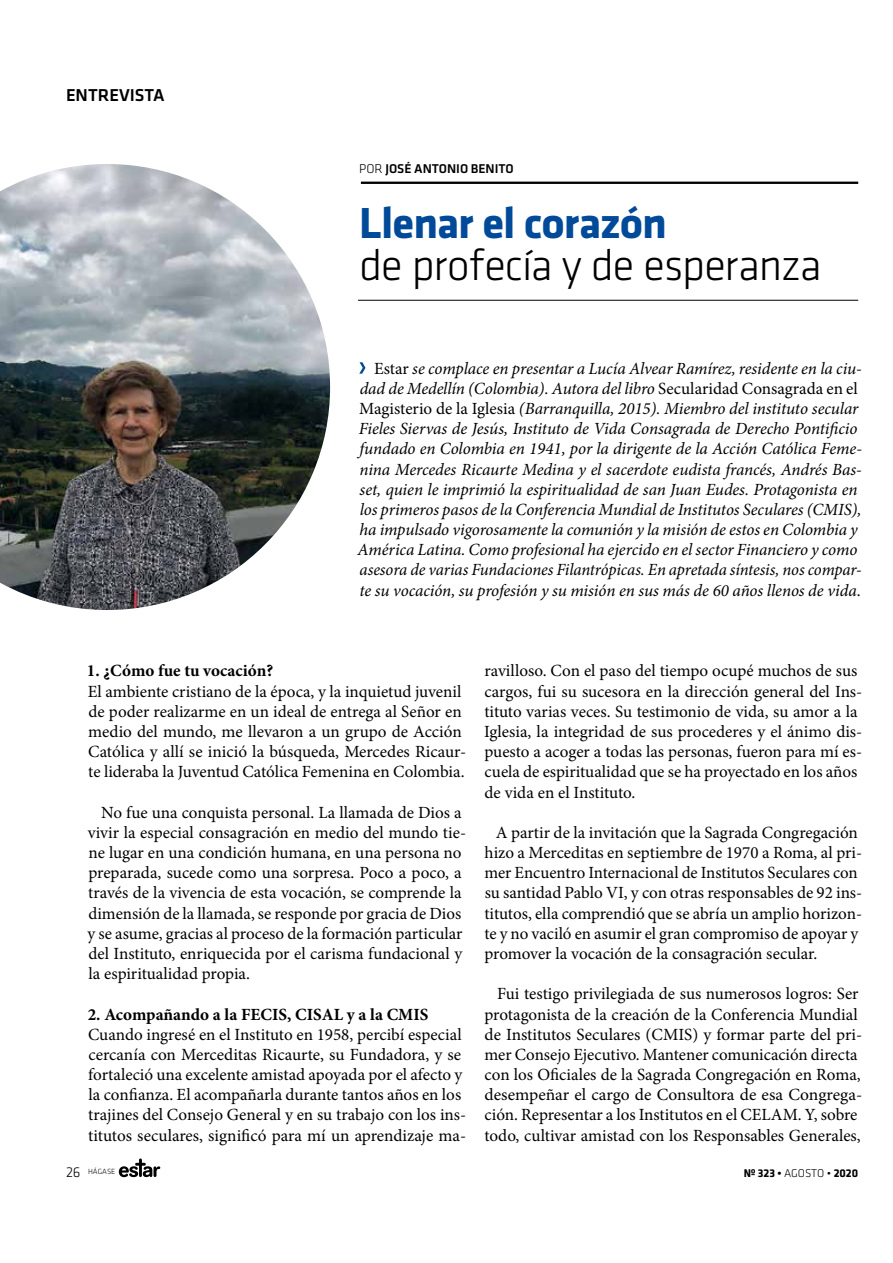
<style>
.page{position:relative;width:893px;height:1263px;background:#fff}
.page>*{position:absolute;margin:0;border:0;box-sizing:border-box;transform-origin:0 0}
.t1{font:300 45px/41.8px "Klavika Basic";letter-spacing:-.025em;color:#000}
.t2{font:500 17.85px "Klavika Basic";color:#000}
.t3{font:17.1px/20.2px "Minion Pro";color:#000}
.t4{font:italic 17.1px/20.2px "Minion Pro";letter-spacing:-.005em;color:#000}
.t5{font:500 13.2px "Klavika Basic";color:#000}
.t6{font:700 11.7px "Klavika Basic";color:#000}
.t7{font:300 7.8px "Klavika Basic";color:#000}
.s1{font-weight:300}
.s2{font-weight:700;color:#004a99}
.s3{font-style:normal}
.s4{font-weight:700}
.s5{font-size:14.7px}
</style>
<div class="page">
<svg style="left:119px;top:1158px;width:41px;height:19px"></svg>
<hr style="left:358px;top:300px;width:500px;height:1px;background:#000">
<hr style="left:361px;top:182px;width:497px;height:2px;background:#000">
<svg style="left:359px;top:362px;width:6px;height:12px"></svg>
<img style="left:0;top:164px;width:330px;height:446px">
<p class="t2" style="left:66px;top:83px;width:100px">ENTREVISTA</p>
<p class="t5" style="left:359px;top:159px;width:156px"><span class="s1">POR</span> JOSÉ ANTONIO BENITO</p>
<p class="t1" style="left:359px;top:202px;width:464px"><span class="s2">Llenar el corazón<br></span>de profecía y de esperanza</p>
<p class="t4" style="left:358px;top:358px;width:506px;text-indent:16px"><span class="s3">Estar</span> se complace en presentar a Lucía Alvear Ramírez, residente en la ciu&shy;dad de Medellín (Colombia). Autora del libro <span class="s3">Secularidad Consagrada en el Magisterio de la Iglesia</span> (Barranquilla, 2015). Miembro del instituto secular Fieles Siervas de Jesús, Instituto de Vida Consagrada de Derecho Pontificio fundado en Colombia en 1941, por la dirigente de la Acción Católica Feme&shy;nina Mercedes Ricaurte Medina y el sacerdote eudista francés, Andrés Bas&shy;set, quien le imprimió la espiritualidad de san Juan Eudes. Protagonista en los primeros pasos de la Conferencia Mundial de Institutos Seculares (CMIS), ha impulsado vigorosamente la comunión y la misión de estos en Colombia y América Latina. Como profesional ha ejercido en el sector Financiero y como asesora de varias Fundaciones Filantrópicas. En apretada síntesis, nos compar&shy;te su vocación, su profesión y su misión en sus más de 60 años llenos de vida<span class="s3">.</span></p>
<p class="t3" style="left:87px;top:661px;width:381px"><span class="s4">1. ¿Cómo fue tu vocación?<br></span>El ambiente cristiano de la época, y la inquietud juvenil de poder realizarme en un ideal de entrega al Señor en medio del mundo, me llevaron a un grupo de Acción Católica y allí se inició la búsqueda, Mercedes Ricaur&shy;te lideraba la Juventud Católica Femenina en Colombia.</p>
<p class="t3" style="left:88px;top:802px;width:380px;text-indent:14px">No fue una conquista personal. La llamada de Dios a vivir la especial consagración en medio del mundo tie&shy;ne lugar en una condición humana, en una persona no preparada, sucede como una sorpresa. Poco a poco, a través de la vivencia de esta vocación, se comprende la dimensión de la llamada, se responde por gracia de Dios y se asume, gracias al proceso de la formación particular del Instituto, enriquecida por el carisma fundacional y la espiritualidad propia.</p>
<p class="t3" style="left:88px;top:1004px;width:380px"><span class="s4">2. Acompañando a la FECIS, CISAL y a la CMIS </span>Cuando ingresé en el Instituto en 1958, percibí especial cercanía con Merceditas Ricaurte, su Fundadora, y se fortaleció una excelente amistad apoyada por el afecto y la confianza. El acompañarla durante tantos años en los trajines del Consejo General y en su trabajo con los ins&shy;titutos seculares, significó para mí un aprendizaje ma-</p>
<p class="t3" style="left:484px;top:661px;width:380px">ravilloso. Con el paso del tiempo ocupé muchos de sus cargos, fui su sucesora en la dirección general del Ins&shy;tituto varias veces. Su testimonio de vida, su amor a la Iglesia, la integridad de sus procederes y el ánimo dis&shy;puesto a acoger a todas las personas, fueron para mí es&shy;cuela de espiritualidad que se ha proyectado en los años de vida en el Instituto.</p>
<p class="t3" style="left:484px;top:822px;width:379px;text-indent:11px">A partir de la invitación que la Sagrada Congregación hizo a Merceditas en septiembre de 1970 a Roma, al pri&shy;mer Encuentro Internacional de Institutos Seculares con su santidad Pablo VI, y con otras responsables de 92 ins&shy;titutos, ella comprendió que se abría un amplio horizon&shy;te y no vaciló en asumir el gran compromiso de apoyar y promover la vocación de la consagración secular.</p>
<p class="t3" style="left:484px;top:984px;width:379px;text-align:center">Fui testigo privilegiada de sus numerosos logros: Ser protagonista de la creación de la Conferencia Mundial de Institutos Seculares (CMIS) y formar parte del pri&shy;mer Consejo Ejecutivo. Mantener comunicación directa con los Oficiales de la Sagrada Congregación en Roma, desempeñar el cargo de Consultora de esa Congrega&shy;ción. Representar a los Institutos en el CELAM. Y, sobre todo, cultivar amistad con los Responsables Generales,</p>
<p class="t7" style="left:66px;top:1167px;width:51px"><span class="s5">26</span> HÁGASE</p>
<p class="t6" style="left:744px;top:1165px;width:116px">№ 323 • <span class="s1">AGOSTO •</span> 2020</p>
</div>
